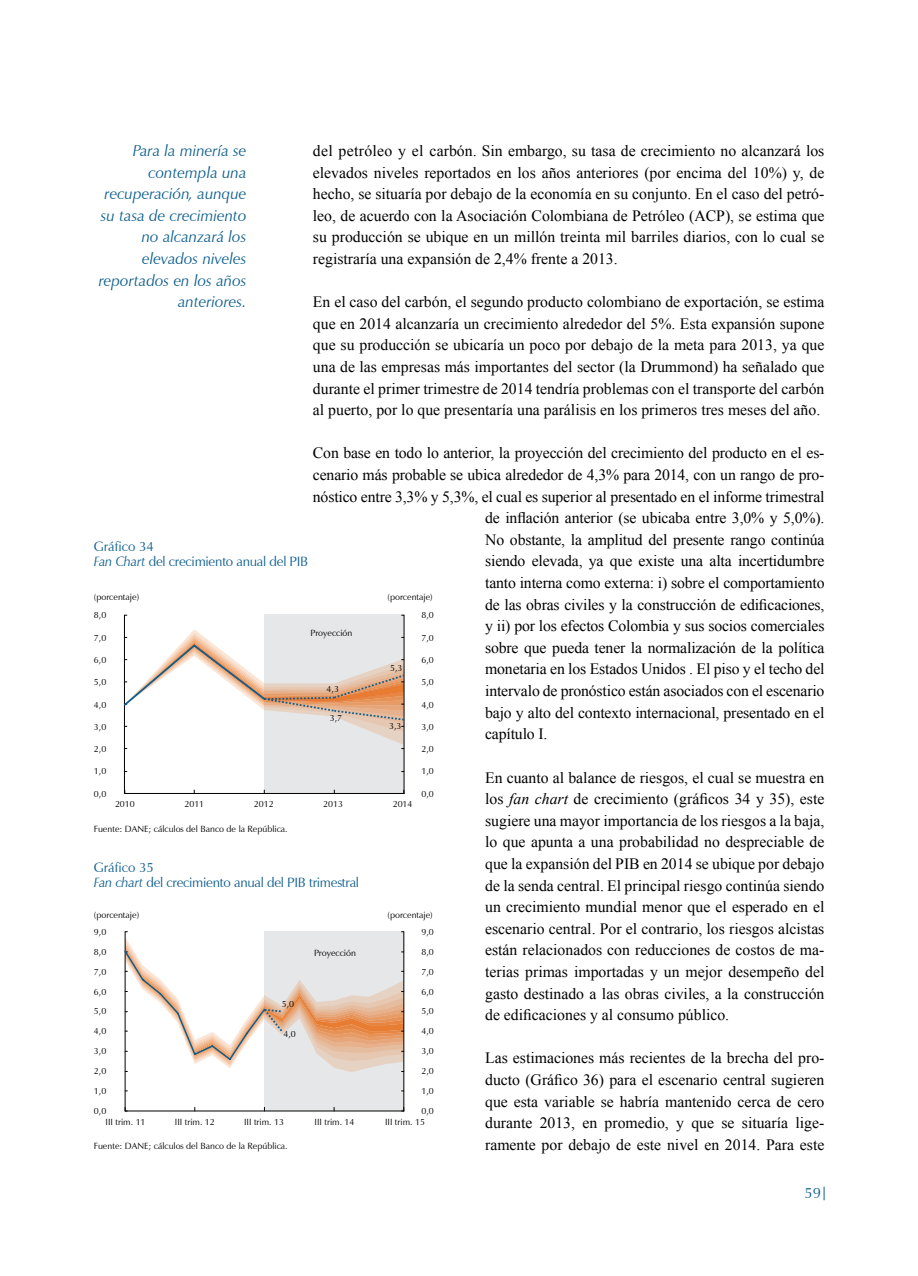
<style>
.page{position:relative;width:918px;height:1276px;background:#fff}
.page>*{position:absolute;margin:0;border:0;box-sizing:border-box;transform-origin:0 0}
.t1{font:15.75px/21.6px "Times New Roman";letter-spacing:-.01em;color:#000;text-align:justify}
.t2{font:italic 15.75px/21.6px "Zapf Humanist 601 BT";color:#0f5f8e;text-align:right}
.t3{font:15px "Zapf Humanist 601 BT";color:#0f5f8e}
.t4{font:13.5px/15px "Zapf Humanist 601 BT";letter-spacing:-.02em;color:#0f5f8e}
.t5{font:9px "Zapf Humanist 601 BT";color:#000}
.s1{font-style:italic}
</style>
<div class="page">
<svg style="left:824px;top:1186px;width:1px;height:14px"></svg>
<div style="left:264px;top:931px;width:140px;height:179px;background:#e6e7e8"></div>
<hr style="left:404px;top:932px;width:1px;height:179px;background:#000">
<hr style="left:125px;top:932px;width:1px;height:179px;background:#000">
<hr style="left:125px;top:1110px;width:279px;height:1px;background:#000">
<svg style="left:124px;top:931px;width:280px;height:141px"></svg>
<div style="left:264px;top:614px;width:140px;height:179px;background:#e6e7e8"></div>
<hr style="left:404px;top:615px;width:1px;height:178px;background:#000">
<hr style="left:124px;top:615px;width:1px;height:178px;background:#000">
<hr style="left:125px;top:793px;width:279px;height:1px;background:#000">
<svg style="left:123px;top:629px;width:282px;height:120px"></svg>
<p class="t2" style="left:99px;top:140px;width:149px">Para la minería se contempla una recuperación, aunque su tasa de crecimiento no alcanzará los elevados niveles reportados en los años anteriores.</p>
<p class="t1" style="left:313px;top:140px;width:513px">del petróleo y el carbón. Sin embargo, su tasa de crecimiento no alcanzará los elevados niveles reportados en los años anteriores (por encima del 10%) y, de hecho, se situaría por debajo de la economía en su conjunto. En el caso del petró&shy;leo, de acuerdo con la Asociación Colombiana de Petróleo (ACP), se estima que su producción se ubique en un millón treinta mil barriles diarios, con lo cual se registraría una expansión de 2,4% frente a 2013.</p>
<p class="t1" style="left:313px;top:291px;width:513px">En el caso del carbón, el segundo producto colombiano de exportación, se estima que en 2014 alcanzaría un crecimiento alrededor del 5%. Esta expansión supone que su producción se ubicaría un poco por debajo de la meta para 2013, ya que una de las empresas más importantes del sector (la Drummond) ha señalado que durante el primer trimestre de 2014 tendría problemas con el transporte del carbón al puerto, por lo que presentaría una parálisis en los primeros tres meses del año.</p>
<p class="t1" style="left:313px;top:442px;width:513px">Con base en todo lo anterior, la proyección del crecimiento del producto en el es-</p>
<p class="t1" style="left:313px;top:464px;width:513px">cenario más probable se ubica alrededor de 4,3% para 2014, con un rango de pro-</p>
<p class="t1" style="left:313px;top:485px;width:513px">nóstico entre 3,3% y 5,3%, el cual es superior al presentado en el informe trimestral</p>
<p class="t1" style="left:485px;top:507px;width:341px">de inflación anterior (se ubicaba entre 3,0% y 5,0%).</p>
<p class="t1" style="left:485px;top:528px;width:341px">No obstante, la amplitud del presente rango continúa</p>
<p class="t1" style="left:485px;top:550px;width:341px">siendo elevada, ya que existe una alta incertidumbre</p>
<p class="t1" style="left:485px;top:572px;width:341px">tanto interna como externa: i) sobre el comportamiento</p>
<p class="t1" style="left:485px;top:593px;width:341px">de las obras civiles y la construcción de edificaciones,</p>
<p class="t1" style="left:485px;top:615px;width:341px">y ii) por los efectos Colombia y sus socios comerciales</p>
<p class="t1" style="left:485px;top:636px;width:341px">sobre que pueda tener la normalización de la política</p>
<p class="t1" style="left:485px;top:658px;width:341px">monetaria en los Estados Unidos . El piso y el techo del</p>
<p class="t1" style="left:485px;top:680px;width:341px">intervalo de pronóstico están asociados con el escenario</p>
<p class="t1" style="left:485px;top:701px;width:341px">bajo y alto del contexto internacional, presentado en el</p>
<p class="t1" style="left:485px;top:723px;width:64px">capítulo I.</p>
<p class="t1" style="left:485px;top:766px;width:341px">En cuanto al balance de riesgos, el cual se muestra en los <span class="s1">fan chart</span> de crecimiento (gráficos 34 y 35), este sugiere una mayor importancia de los riesgos a la baja, lo que apunta a una probabilidad no despreciable de que la expansión del PIB en 2014 se ubique por debajo de la senda central. El principal riesgo continúa siendo un crecimiento mundial menor que el esperado en el escenario central. Por el contrario, los riesgos alcistas están relacionados con reducciones de costos de ma&shy;terias primas importadas y un mejor desempeño del gasto destinado a las obras civiles, a la construcción de edificaciones y al consumo público.</p>
<p class="t1" style="left:485px;top:1047px;width:341px">Las estimaciones más recientes de la brecha del pro&shy;ducto (Gráfico 36) para el escenario central sugieren que esta variable se habría mantenido cerca de cero durante 2013, en promedio, y que se situaría lige&shy;ramente por debajo de este nivel en 2014. Para este</p>
<p class="t4" style="left:94px;top:538px;width:216px">Gráfico 34<br><span class="s1">Fan Chart</span> del crecimiento anual del PIB</p>
<p class="t5" style="left:94px;top:591px;width:47px">(porcentaje)</p>
<p class="t5" style="left:388px;top:591px;width:47px">(porcentaje)</p>
<p class="t5" style="left:421px;top:610px;width:14px">8,0</p>
<p class="t5" style="left:94px;top:610px;width:14px">8,0</p>
<p class="t5" style="left:310px;top:627px;width:43px">Proyección</p>
<p class="t5" style="left:421px;top:632px;width:14px">7,0</p>
<p class="t5" style="left:94px;top:632px;width:14px">7,0</p>
<p class="t5" style="left:421px;top:654px;width:14px">6,0</p>
<p class="t5" style="left:94px;top:654px;width:14px">6,0</p>
<p class="t5" style="left:390px;top:662px;width:14px">5,3</p>
<p class="t5" style="left:421px;top:676px;width:14px">5,0</p>
<p class="t5" style="left:94px;top:676px;width:14px">5,0</p>
<p class="t5" style="left:327px;top:683px;width:14px">4,3</p>
<p class="t5" style="left:421px;top:699px;width:14px">4,0</p>
<p class="t5" style="left:94px;top:699px;width:14px">4,0</p>
<p class="t5" style="left:330px;top:712px;width:14px">3,7</p>
<p class="t5" style="left:389px;top:720px;width:14px">3,3</p>
<p class="t5" style="left:421px;top:721px;width:14px">3,0</p>
<p class="t5" style="left:94px;top:721px;width:14px">3,0</p>
<p class="t5" style="left:421px;top:743px;width:14px">2,0</p>
<p class="t5" style="left:94px;top:743px;width:14px">2,0</p>
<p class="t5" style="left:421px;top:765px;width:14px">1,0</p>
<p class="t5" style="left:94px;top:765px;width:14px">1,0</p>
<p class="t5" style="left:421px;top:788px;width:14px">0,0</p>
<p class="t5" style="left:94px;top:788px;width:14px">0,0</p>
<p class="t5" style="left:115px;top:798px;width:21px">2010</p>
<p class="t5" style="left:184px;top:798px;width:21px">2011</p>
<p class="t5" style="left:254px;top:798px;width:21px">2012</p>
<p class="t5" style="left:323px;top:798px;width:21px">2013</p>
<p class="t5" style="left:393px;top:798px;width:21px">2014</p>
<p class="t5" style="left:94px;top:823px;width:195px">Fuente: DANE; cálculos del Banco de la República.</p>
<p class="t4" style="left:94px;top:859px;width:267px">Gráfico 35<br><span class="s1">Fan chart</span> del crecimiento anual del PIB trimestral</p>
<p class="t5" style="left:94px;top:909px;width:47px">(porcentaje)</p>
<p class="t5" style="left:388px;top:909px;width:47px">(porcentaje)</p>
<p class="t5" style="left:94px;top:926px;width:14px">9,0</p>
<p class="t5" style="left:421px;top:926px;width:14px">9,0</p>
<p class="t5" style="left:94px;top:946px;width:14px">8,0</p>
<p class="t5" style="left:421px;top:946px;width:14px">8,0</p>
<p class="t5" style="left:314px;top:947px;width:43px">Proyección</p>
<p class="t5" style="left:94px;top:966px;width:14px">7,0</p>
<p class="t5" style="left:421px;top:966px;width:14px">7,0</p>
<p class="t5" style="left:94px;top:986px;width:14px">6,0</p>
<p class="t5" style="left:421px;top:986px;width:14px">6,0</p>
<p class="t5" style="left:282px;top:998px;width:14px">5,0</p>
<p class="t5" style="left:283px;top:1028px;width:14px">4,0</p>
<p class="t5" style="left:94px;top:1005px;width:14px">5,0</p>
<p class="t5" style="left:421px;top:1005px;width:14px">5,0</p>
<p class="t5" style="left:94px;top:1025px;width:14px">4,0</p>
<p class="t5" style="left:421px;top:1025px;width:14px">4,0</p>
<p class="t5" style="left:94px;top:1045px;width:14px">3,0</p>
<p class="t5" style="left:421px;top:1045px;width:14px">3,0</p>
<p class="t5" style="left:94px;top:1065px;width:14px">2,0</p>
<p class="t5" style="left:421px;top:1065px;width:14px">2,0</p>
<p class="t5" style="left:94px;top:1085px;width:14px">1,0</p>
<p class="t5" style="left:421px;top:1085px;width:14px">1,0</p>
<p class="t5" style="left:94px;top:1105px;width:14px">0,0</p>
<p class="t5" style="left:421px;top:1105px;width:14px">0,0</p>
<p class="t5" style="left:106px;top:1116px;width:41px">III trim. 11</p>
<p class="t5" style="left:175px;top:1116px;width:41px">III trim. 12</p>
<p class="t5" style="left:244px;top:1116px;width:41px">III trim. 13</p>
<p class="t5" style="left:315px;top:1116px;width:41px">III trim. 14</p>
<p class="t5" style="left:385px;top:1116px;width:41px">III trim. 15</p>
<p class="t5" style="left:94px;top:1140px;width:195px">Fuente: DANE; cálculos del Banco de la República.</p>
<p class="t3" style="left:805px;top:1184px;width:18px">59</p>
</div>
